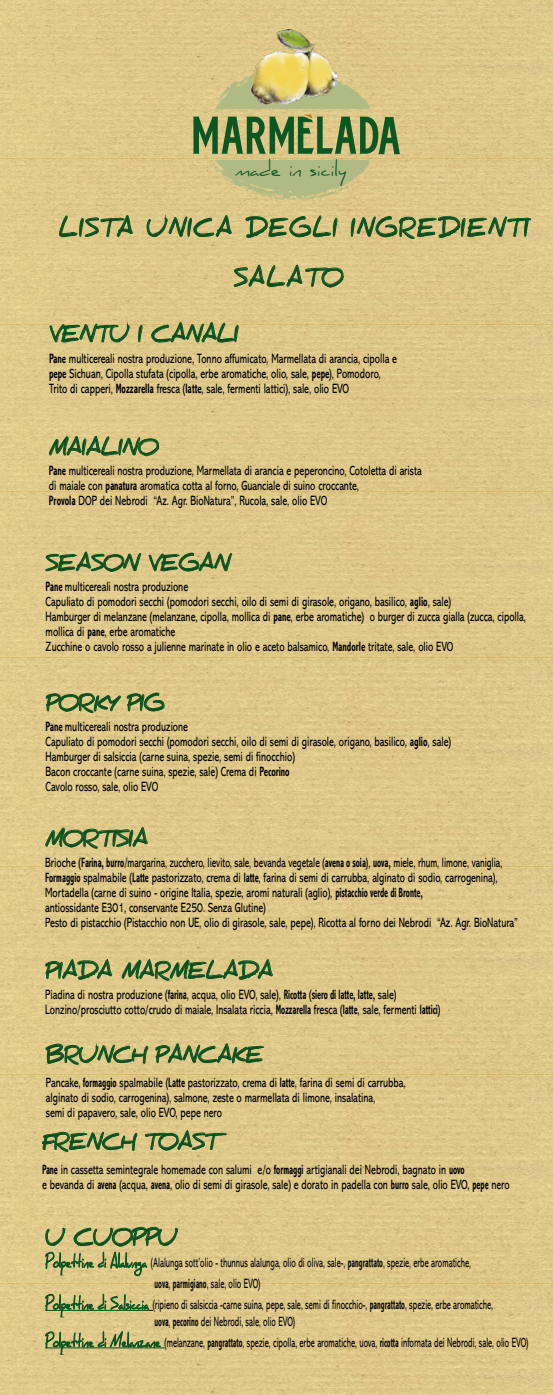
<style>
.page{position:relative;width:553px;height:1395px;background:#fff}
.page>*{position:absolute;margin:0;border:0;box-sizing:border-box;transform-origin:0 0}
.t1{font:700 24.75px "Daniel";letter-spacing:.1em;color:#12491d;scale:.79 1}
.t2{font:700 23.55px "Daniel";color:#12491d;scale:.79 1}
.t3{font:700 22.8px "Daniel";color:#12491d;scale:.82 1}
.t4{font:700 22.05px "Daniel";color:#12491d;scale:.84 1}
.t5{font:700 22.05px "Daniel";color:#12491d;scale:.82 1}
.t6{font:19.35px "Daniel";color:#0b5621;scale:.96 1}
.t7{font:13.5px/15px "Abadi MT Std";color:#000;scale:.7 1}
.t8{font:13.5px/21px "Abadi MT Std";color:#050505;scale:.59 1}
.t9{font:13.5px "Abadi MT Std";color:#090909;scale:.59 1}
.s1{font-weight:700;font-stretch:condensed}
.s2{font-family:"Daniel";font-size:16.5px;color:#12491d}
</style>
<div class="page">
<img style="left:0;top:0;width:553px;height:1395px">
<svg style="left:234px;top:265px;width:109px;height:22px;background:#b0af72"></svg>
<img style="left:251px;top:30px;width:86px;height:36px">
<svg style="left:59px;top:215px;width:74px;height:22px;background:#afae72"></svg>
<svg style="left:147px;top:66px;width:384px;height:176px;background:#c5bb7d"></svg>
<svg style="left:45px;top:824px;width:103px;height:33px;background:#b7b376"></svg>
<svg style="left:45px;top:948px;width:67px;height:32px;background:#b6b376"></svg>
<svg style="left:122px;top:948px;width:151px;height:41px;background:#beb779"></svg>
<svg style="left:50px;top:322px;width:79px;height:21px;background:#a8aa6d"></svg>
<svg style="left:138px;top:325px;width:4px;height:17px"></svg>
<svg style="left:151px;top:322px;width:88px;height:21px;background:#abab6e"></svg>
<svg style="left:45px;top:552px;width:96px;height:20px;background:#a2a86c"></svg>
<svg style="left:149px;top:552px;width:83px;height:20px;background:#a3a76b"></svg>
<svg style="left:46px;top:693px;width:75px;height:23px;background:#a9ab6f"></svg>
<svg style="left:127px;top:692px;width:38px;height:19px"></svg>
<svg style="left:49px;top:432px;width:110px;height:34px;background:#bcb678"></svg>
<svg style="left:46px;top:1043px;width:102px;height:25px;background:#afae72"></svg>
<svg style="left:155px;top:1043px;width:109px;height:20px;background:#a3a86c"></svg>
<svg style="left:42px;top:1130px;width:95px;height:25px;background:#adad71"></svg>
<svg style="left:145px;top:1131px;width:82px;height:20px;background:#a9ab6f"></svg>
<svg style="left:45px;top:1227px;width:132px;height:149px;background:#c5ba7d"></svg>
<h3 class="t6" style="left:235px;top:158px;width:117px">made in sicily</h3>
<h1 class="t1" style="left:59px;top:214px;width:595px">LISTA UNICA DEGLI INGREDIENTI</h1>
<h1 class="t1" style="left:234px;top:263px;width:139px">SALATO</h1>
<h3 class="t3" style="left:49px;top:321px;width:232px">VENTU I CANALI</h3>
<p class="t7" style="left:49px;top:351px;width:498px"><span class="s1">Pane</span> multicereali nostra produzione, Tonno affumicato, Marmellata di arancia, cipolla e <span class="s1">pepe</span> Sichuan, Cipolla stufata (cipolla, erbe aromatiche, olio, sale, <span class="s1">pepe</span>), Pomodoro,<br>Trito di capperi, <span class="s1">Mozzarella</span> fresca (<span class="s1">latte</span>, sale, fermenti lattici), sale, olio EVO</p>
<h3 class="t4" style="left:49px;top:435px;width:131px">MAIALINO</h3>
<p class="t7" style="left:49px;top:464px;width:534px"><span class="s1">Pane</span> multicereali nostra produzione, Marmellata di arancia e peperoncino, Cotoletta di arista di maiale con <span class="s1">panatura</span> aromatica cotta al forno, Guanciale di suino croccante,<br><span class="s1">Provola</span> DOP dei Nebrodi “Az. Agr. BioNatura”, Rucola, sale, olio EVO</p>
<h3 class="t4" style="left:46px;top:551px;width:221px">SEASON VEGAN</h3>
<p class="t7" style="left:46px;top:579px;width:687px"><span class="s1">Pane</span> multicereali nostra produzione<br>Capuliato di pomodori secchi (pomodori secchi, oilo di semi di girasole, origano, basilico, <span class="s1">aglio</span>, sale)<br>Hamburger di melanzane (melanzane, cipolla, mollica di <span class="s1">pane</span>, erbe aromatiche) o burger di zucca gialla (zucca, cipolla, mollica di <span class="s1">pane</span>, erbe aromatiche<br>Zucchine o cavolo rosso a julienne marinate in olio e aceto balsamico, <span class="s1">Mandorle</span> tritate, sale, olio EVO</p>
<h3 class="t4" style="left:46px;top:690px;width:142px">PORKY PIG</h3>
<p class="t7" style="left:46px;top:719px;width:581px"><span class="s1">Pane</span> multicereali nostra produzione<br>Capuliato di pomodori secchi (pomodori secchi, oilo di semi di girasole, origano, basilico, <span class="s1">aglio</span>, sale)<br>Hamburger di salsiccia (carne suina, spezie, semi di finocchio)<br>Bacon croccante (carne suina, spezie, sale) Crema di <span class="s1">Pecorino<br></span>Cavolo rosso, sale, olio EVO</p>
<h3 class="t4" style="left:45px;top:826px;width:124px">MORTISIA</h3>
<p class="t7" style="left:45px;top:855px;width:677px">Brioche (<span class="s1">Farina, burro</span>/margarina, zucchero, lievito, sale, bevanda vegetale (<span class="s1">avena o soia</span>), <span class="s1">uova,</span> miele, rhum, limone, vaniglia, <span class="s1">Formaggio</span> spalmabile (<span class="s1">Latte</span> pastorizzato, crema di <span class="s1">latte</span>, farina di semi di carrubba, alginato di sodio, carrogenina), Mortadella (carne di suino - origine Italia, spezie, aromi naturali (aglio), <span class="s1">pistacchio verde di Bronte,<br></span>antiossidante E301, conservante E250. Senza Glutine)<br>Pesto di pistacchio (Pistacchio non UE, olio di girasole, sale, pepe), Ricotta al forno dei Nebrodi “Az. Agr. BioNatura”</p>
<h3 class="t4" style="left:45px;top:958px;width:273px">PIADA MARMELADA</h3>
<p class="t7" style="left:45px;top:987px;width:566px">Piadina di nostra produzione (<span class="s1">farina</span>, acqua, olio EVO, sale), <span class="s1">Ricotta</span> (<span class="s1">siero di latte, latte,</span> sale)<br>Lonzino/prosciutto cotto/crudo di maiale, Insalata riccia, <span class="s1">Mozzarella</span> fresca (<span class="s1">latte</span>, sale, fermenti <span class="s1">lattici</span>)</p>
<h3 class="t5" style="left:46px;top:1042px;width:267px">BRUNCH PANCAKE</h3>
<p class="t7" style="left:46px;top:1075px;width:515px">Pancake, <span class="s1">formaggio</span> spalmabile (<span class="s1">Latte</span> pastorizzato, crema di <span class="s1">latte</span>, farina di semi di carrubba, alginato di sodio, carrogenina), salmone, zeste o marmellata di limone, insalatina,<br>semi di papavero, sale, olio EVO, pepe nero</p>
<h3 class="t5" style="left:42px;top:1129px;width:216px">FRENCH TOAST</h3>
<p class="t7" style="left:42px;top:1162px;width:669px"><span class="s1">Pane</span> in cassetta semintegrale homemade con salumi e/o <span class="s1">formaggi</span> artigianali dei Nebrodi, bagnato in <span class="s1">uovo<br></span>e bevanda di <span class="s1">avena</span> (acqua, <span class="s1">avena</span>, olio di semi di girasole, sale) e dorato in padella con <span class="s1">burro</span> sale, olio EVO, <span class="s1">pepe</span> nero</p>
<h2 class="t2" style="left:45px;top:1224px;width:168px">U CUOPPU</h2>
<p class="t9" style="left:45px;top:1255px;width:723px"><span class="s2">Polpettine di Alalunga</span> (Alalunga sott’olio - thunnus alalunga, olio di oliva, sale-, <span class="s1">pangrattato</span>, spezie, erbe aromatiche,</p>
<p class="t9" style="left:155px;top:1276px;width:181px"><span class="s1">uova</span>, <span class="s1">parmigiano</span>, sale, olio EVO)</p>
<p class="t8" style="left:45px;top:1294px;width:760px"><span class="s2">Polpettine di Salsiccia</span> (ripieno di salsiccia -carne suina, pepe, sale, semi di finocchio-, <span class="s1">pangrattato</span>, spezie, erbe aromatiche,</p>
<p class="t8" style="left:45px;top:1311px;width:820px;text-indent:109px"><span class="s1">uova</span>, <span class="s1">pecorino</span> dei Nebrodi, sale, olio EVO)<br><span class="s2">Polpettine di Melanzane</span> (melanzane, <span class="s1">pangrattato</span>, spezie, cipolla, erbe aromatiche, uova, <span class="s1">ricotta</span> infornata dei Nebrodi, sale, olio EVO)</p>
</div>
